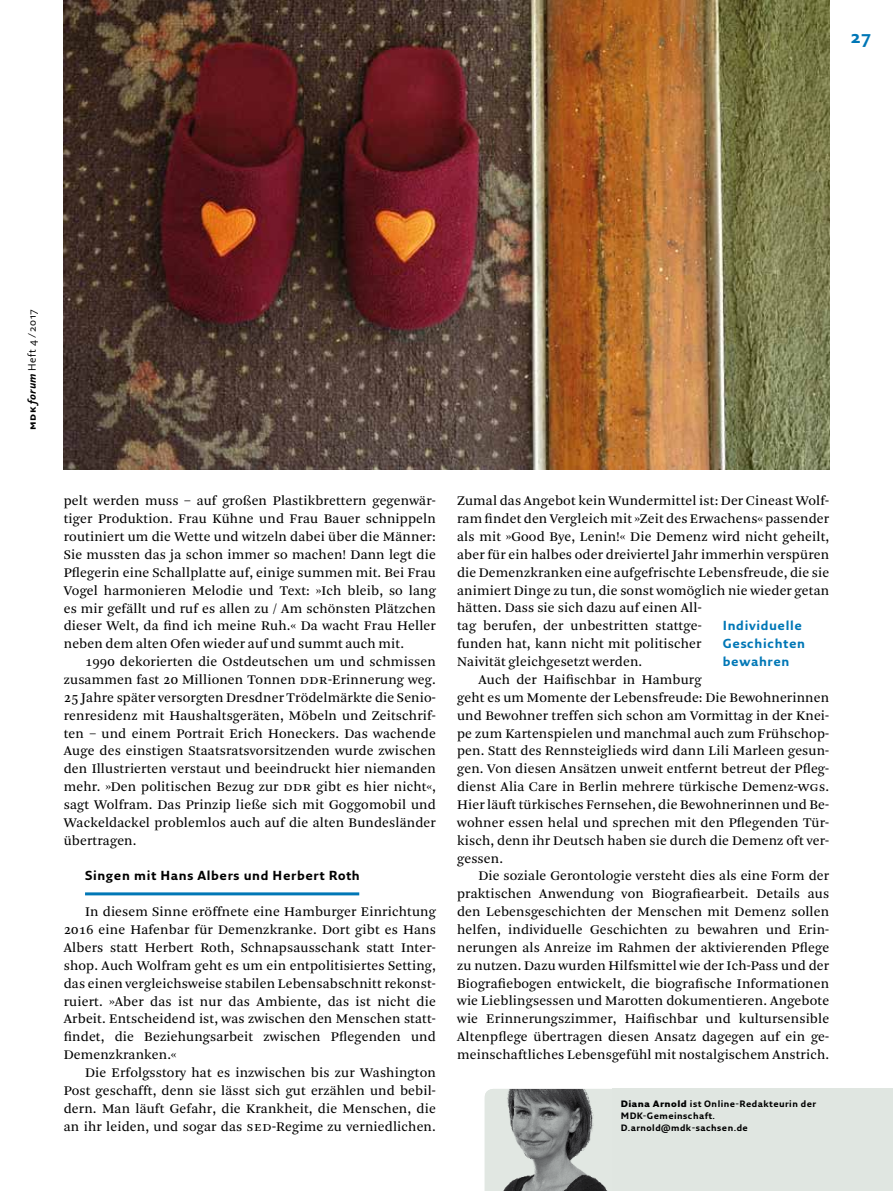
<style>
.page{position:relative;width:893px;height:1191px;background:#fff}
.page>*{position:absolute;margin:0;border:0;box-sizing:border-box;transform-origin:0 0}
.t1{font:700 18px "Fresco Sans Plus Pro";color:#0077b6}
.t2{font:13.8px/17.9px "Arnhem Blond";letter-spacing:.01em;color:#000;text-align:justify}
.t3{font:700 12.75px "Fresco Sans Pro";letter-spacing:.05em;color:#000}
.t4{font:700 12.75px/17.9px "Fresco Sans Pro";letter-spacing:.05em;color:#0077b6}
.t5{font:10.5px "Fresco Sans Plus Pro";letter-spacing:.05em;color:#000}
.t6{font:700 9px/11.9px "Fresco Sans Pro";letter-spacing:.05em;color:#000}
.s1{font-weight:700}
.s2{font-weight:700;font-style:italic}
.s3{font-weight:900}
</style>
<div class="page">
<hr style="left:85px;top:892px;width:274px;height:3px;background:#0077b6">
<img style="left:64px;top:0;width:765px;height:469px">
<img style="left:485px;top:1089px;width:127px;height:102px">
<div style="left:612px;top:1089px;width:281px;height:102px;background:#e0e6e1"></div>
<h1 class="t1" style="left:851px;top:25px;width:22px">27</h1>
<p class="t5" style="left:25px;top:430px;width:123px;rotate:-90deg"><span class="s1">mdk</span> <span class="s2">forum</span> Heft 4 /2017</p>
<p class="t2" style="left:64px;top:492px;width:374px">pelt werden muss – auf großen Plastikbrettern gegenwär&shy;tiger Produktion. Frau Kühne und Frau Bauer schnippeln routiniert um die Wette und witzeln dabei über die Männer:<br>Sie mussten das ja schon immer so machen! Dann legt die Pflegerin eine Schallplatte auf, einige summen mit. Bei Frau Vogel harmonieren Melodie und Text: »Ich bleib, so lang es mir gefällt und ruf es allen zu / Am schönsten Plätzchen dieser Welt, da find ich meine Ruh.« Da wacht Frau Heller neben dem alten Ofen wieder auf und summt auch mit.</p>
<p class="t2" style="left:64px;top:653px;width:374px;text-indent:21px">1990 dekorierten die Ostdeutschen um und schmissen zusammen fast 20 Millionen Tonnen ddr-Erinnerung weg.<br>25 Jahre später versorgten Dresdner Trödelmärkte die Senio&shy;renresidenz mit Haushaltsgeräten, Möbeln und Zeitschrif&shy;ten – und einem Portrait Erich Honeckers. Das wachende Auge des einstigen Staatsratsvorsitzenden wurde zwischen den Illustrierten verstaut und beeindruckt hier niemanden mehr. »Den politischen Bezug zur ddr gibt es hier nicht«, sagt Wolfram. Das Prinzip ließe sich mit Goggomobil und Wackeldackel problemlos auch auf die alten Bundesländer übertragen.</p>
<p class="t3" style="left:85px;top:868px;width:276px">Singen mit Hans Albers und Herbert Roth</p>
<p class="t2" style="left:64px;top:903px;width:374px;text-indent:21px">In diesem Sinne eröffnete eine Hamburger Einrichtung 2016 eine Hafenbar für Demenzkranke. Dort gibt es Hans Albers statt Herbert Roth, Schnapsausschank statt Inter&shy;shop. Auch Wolfram geht es um ein entpolitisiertes Setting, das einen vergleichsweise stabilen Lebensabschnitt rekonst&shy;ruiert. »Aber das ist nur das Ambiente, das ist nicht die Arbeit. Entscheidend ist, was zwischen den Menschen statt&shy;findet, die Beziehungsarbeit zwischen Pflegenden und Demenzkranken.«</p>
<p class="t2" style="left:64px;top:1064px;width:374px;text-indent:21px">Die Erfolgsstory hat es inzwischen bis zur Washington Post geschafft, denn sie lässt sich gut erzählen und bebil&shy;dern. Man läuft Gefahr, die Krankheit, die Menschen, die an ihr leiden, und sogar das sed-Regime zu verniedlichen.</p>
<p class="t2" style="left:457px;top:492px;width:374px">Zumal das Angebot kein Wundermittel ist: Der Cineast Wolf-</p>
<p class="t2" style="left:457px;top:510px;width:374px">ram findet den Vergleich mit »Zeit des Erwachens« passender</p>
<p class="t2" style="left:457px;top:528px;width:374px">als mit »Good Bye, Lenin!« Die Demenz wird nicht geheilt,</p>
<p class="t2" style="left:457px;top:546px;width:374px">aber für ein halbes oder dreiviertel Jahr immerhin verspüren</p>
<p class="t2" style="left:457px;top:563px;width:374px">die Demenzkranken eine aufgefrischte Lebensfreude, die sie</p>
<p class="t2" style="left:457px;top:581px;width:374px">animiert Dinge zu tun, die sonst womöglich nie wieder getan</p>
<p class="t2" style="left:457px;top:599px;width:246px">hätten. Dass sie sich dazu auf einen All-</p>
<p class="t2" style="left:457px;top:617px;width:246px">tag berufen, der unbestritten stattge-</p>
<p class="t2" style="left:457px;top:635px;width:246px">funden hat, kann nicht mit politischer</p>
<p class="t2" style="left:457px;top:653px;width:187px">Naivität gleichgesetzt werden.</p>
<p class="t2" style="left:478px;top:671px;width:225px">Auch der Haifischbar in Hamburg</p>
<p class="t2" style="left:457px;top:688px;width:374px">geht es um Momente der Lebensfreude: Die Bewohnerinnen</p>
<p class="t2" style="left:457px;top:706px;width:374px">und Bewohner treffen sich schon am Vormittag in der Knei-</p>
<p class="t2" style="left:457px;top:724px;width:374px">pe zum Kartenspielen und manchmal auch zum Frühschop-</p>
<p class="t2" style="left:457px;top:742px;width:374px">pen. Statt des Rennsteiglieds wird dann Lili Marleen gesun-</p>
<p class="t2" style="left:457px;top:760px;width:374px">gen. Von diesen Ansätzen unweit entfernt betreut der Pfleg-</p>
<p class="t2" style="left:457px;top:778px;width:374px">dienst Alia Care in Berlin mehrere türkische Demenz-wgs.</p>
<p class="t2" style="left:457px;top:796px;width:374px">Hier läuft türkisches Fernsehen, die Bewohnerinnen und Be-</p>
<p class="t2" style="left:457px;top:813px;width:374px">wohner essen helal und sprechen mit den Pflegenden Tür-</p>
<p class="t2" style="left:457px;top:831px;width:374px">kisch, denn ihr Deutsch haben sie durch die Demenz oft ver-</p>
<p class="t2" style="left:457px;top:849px;width:47px">gessen.</p>
<p class="t2" style="left:478px;top:867px;width:352px">Die soziale Gerontologie versteht dies als eine Form der</p>
<p class="t2" style="left:457px;top:885px;width:374px">praktischen Anwendung von Biografiearbeit. Details aus</p>
<p class="t2" style="left:457px;top:903px;width:374px">den Lebensgeschichten der Menschen mit Demenz sollen</p>
<p class="t2" style="left:457px;top:921px;width:374px">helfen, individuelle Geschichten zu bewahren und Erin-</p>
<p class="t2" style="left:457px;top:938px;width:374px">nerungen als Anreize im Rahmen der aktivierenden Pflege</p>
<p class="t2" style="left:457px;top:956px;width:374px">zu nutzen. Dazu wurden Hilfsmittel wie der Ich-Pass und der</p>
<p class="t2" style="left:457px;top:974px;width:374px">Biografiebogen entwickelt, die biografische Informationen</p>
<p class="t2" style="left:457px;top:992px;width:374px">wie Lieblingsessen und Marotten dokumentieren. Angebote</p>
<p class="t2" style="left:457px;top:1010px;width:374px">wie Erinnerungszimmer, Haifischbar und kultursensible</p>
<p class="t2" style="left:457px;top:1028px;width:374px">Altenpflege übertragen diesen Ansatz dagegen auf ein ge-</p>
<p class="t2" style="left:457px;top:1046px;width:374px">meinschaftliches Lebensgefühl mit nostalgischem Anstrich.</p>
<p class="t4" style="left:723px;top:616px;width:84px">Individuelle<br>Geschichten bewahren</p>
<p class="t6" style="left:621px;top:1097px;width:197px"><span class="s3">Diana Arnold</span> ist Online-Redakteurin der<br>MDK-Gemeinschaft.<br>D.arnold@mdk-sachsen.de</p>
</div>
